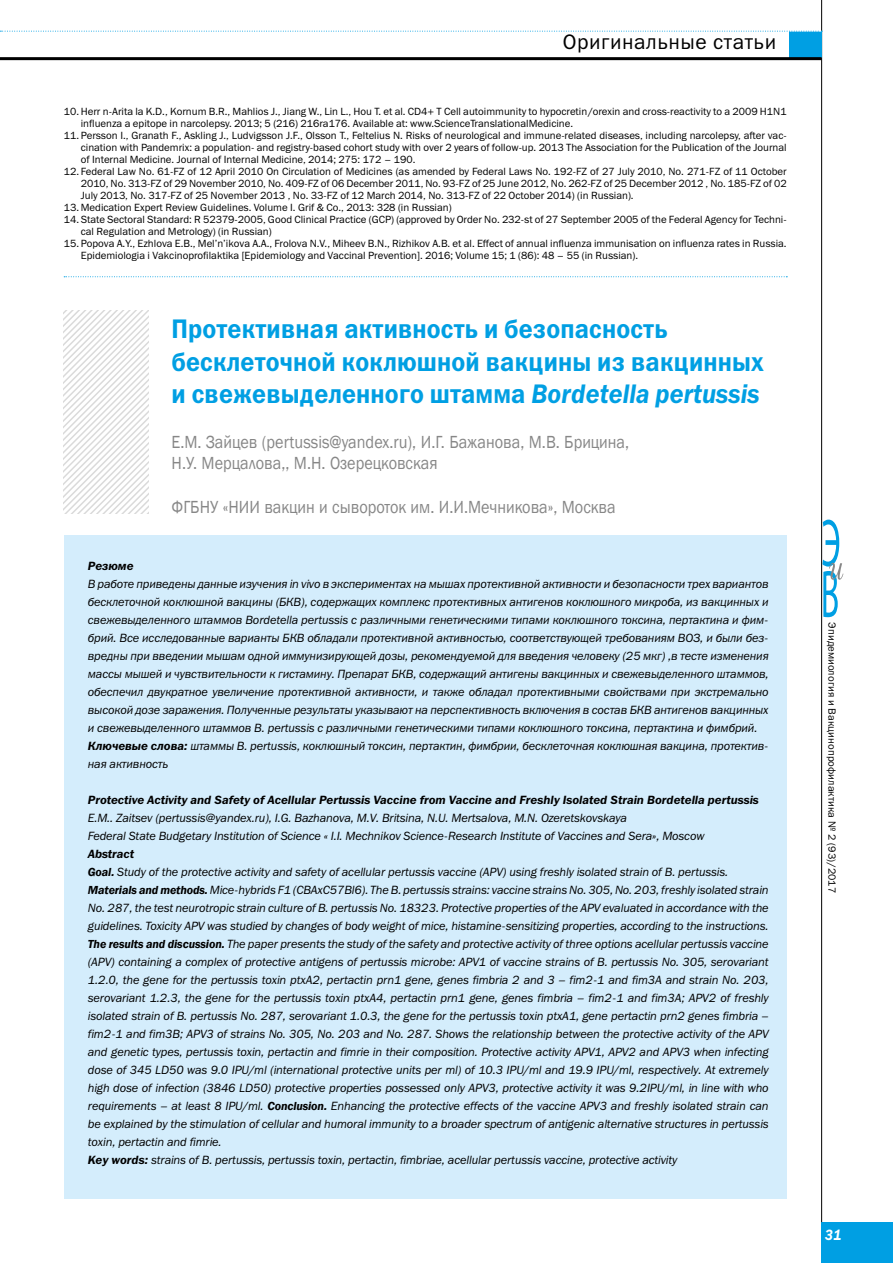
<style>
.page{position:relative;width:893px;height:1263px;background:#fff}
.page>*{position:absolute;margin:0;border:0;box-sizing:border-box;transform-origin:0 0}
.t1{font:27px/32.4px "Franklin Gothic Demi C";letter-spacing:.005em;color:#009fe3;scale:.9 1}
.t2{font:21px "Franklin Gothic Book C";letter-spacing:.025em;color:#000}
.t3{font:18px/21.6px "Franklin Gothic";color:#878787;scale:.9 1}
.t4{font:italic 15px "Franklin Gothic Demi C";color:#fff;scale:.9 1}
.t5{font:italic 12px/18px "Franklin Gothic Book C";letter-spacing:-.01em;color:#000}
.t6{font:italic 12px "Franklin Gothic Demi C";color:#000}
.t7{font:10.5px/12px "Franklin Gothic Book C";color:#000}
.s1{font-style:italic}
.s2{font-family:"Franklin Gothic Demi C"}
.s3{font-family:"Franklin Gothic";font-weight:600}
</style>
<div class="page">
<div style="left:821px;top:1222px;width:72px;height:41px;background:#009fe3"></div>
<hr style="left:821px;top:0;width:1px;height:1222px;background:#000">
<svg style="left:822px;top:520px;width:21px;height:97px"></svg>
<div style="left:789px;top:31px;width:32px;height:26px;background:#009fe3"></div>
<svg style="left:0;top:31px;width:822px;height:1px"></svg>
<hr style="left:0;top:57px;width:822px;height:3px;background:#000">
<svg style="left:64px;top:276px;width:723px;height:1px"></svg>
<svg style="left:64px;top:310px;width:85px;height:203px"></svg>
<div style="left:64px;top:536px;width:723px;height:663px;background:#d4edfc"></div>
<h2 class="t2" style="left:563px;top:31px;width:215px">Оригинальные статьи</h2>
<p class="t7" style="left:81px;top:105px;width:707px;text-indent:-17px">10. Herr n-Arita la K.D., Kornum B.R., Mahlios J., Jiang W., Lin L., Hou T. et al. CD4+ T Cell autoimmunity to hypocretin/orexin and cross-reactivity to a 2009 H1N1 influenza a epitope in narcolepsy. 2013; 5 (216) 216ra176. Available at: www.ScienceTranslationalMedicine.</p>
<p class="t7" style="left:81px;top:129px;width:707px;text-align:justify;text-indent:-17px">11. Persson I., Granath F., Askling J., Ludvigsson J.F., Olsson T., Feltelius N. Risks of neurological and immune-related diseases, including narcolepsy, after vac&shy;cination with Pandemrix: a population- and registry-based cohort study with over 2 years of follow-up. 2013 The Association for the Publication of the Journal of Internal Medicine. Journal of Internal Medicine, 2014; 275: 172 – 190.</p>
<p class="t7" style="left:81px;top:165px;width:707px;text-align:justify;text-indent:-17px">12. Federal Law No. 61-FZ of 12 April 2010 On Circulation of Medicines (as amended by Federal Laws No. 192-FZ of 27 July 2010, No. 271-FZ of 11 October 2010, No. 313-FZ of 29 November 2010, No. 409-FZ of 06 December 2011, No. 93-FZ of 25 June 2012, No. 262-FZ of 25 December 2012 , No. 185-FZ of 02<br>July 2013, No. 317-FZ of 25 November 2013 , No. 33-FZ of 12 March 2014, No. 313-FZ of 22 October 2014) (in Russian).</p>
<p class="t7" style="left:64px;top:201px;width:389px">13. Medication Expert Review Guidelines. Volume I. Grif &amp; Co., 2013: 328 (in Russian)</p>
<p class="t7" style="left:81px;top:213px;width:707px;text-indent:-17px">14. State Sectoral Standard: R 52379-2005, Good Clinical Practice (GCP) (approved by Order No. 232-st of 27 September 2005 of the Federal Agency for Techni&shy;cal Regulation and Metrology) (in Russian)</p>
<p class="t7" style="left:81px;top:237px;width:707px;text-indent:-17px">15. Popova A.Y., Ezhlova E.B., Mel’n’ikova А.А., Frolova N.V., Miheev B.N., Rizhikov А.B. et al. Effect of annual influenza immunisation on influenza rates in Russia.<br>Epidemiologia i Vakcinoprofilaktika [Epidemiology and Vaccinal Prevention]. 2016; Volume 15; 1 (86): 48 – 55 (in Russian).</p>
<h1 class="t1" style="left:172px;top:312px;width:659px">Протективная активность и безопасность бесклеточной коклюшной вакцины из вакцинных и свежевыделенного штамма <span class="s1">Bordetella pertussis</span></h1>
<h3 class="t3" style="left:172px;top:431px;width:510px">Е.М. Зайцев (pertussis@yandex.ru), И.Г. Бажанова, М.В. Брицина,<br>Н.У. Мерцалова,, М.Н. Озерецковская</h3>
<h3 class="t3" style="left:172px;top:496px;width:495px">ФГБНУ «НИИ вакцин и сывороток им. И.И.Мечникова», Москва</h3>
<p class="t6" style="left:88px;top:559px;width:47px">Резюме</p>
<p class="t5" style="left:88px;top:575px;width:682px">В работе приведены данные изучения in vivo в экспериментах на мышах протективной активности и безопасности трех вариантов бесклеточной коклюшной вакцины (БКВ), содержащих комплекс протективных антигенов коклюшного микроба, из вакцинных и свежевыделенного штаммов Bordetella pertussis с различными генетическими типами коклюшного токсина, пертактина и фим&shy;брий. Все исследованные варианты БКВ обладали протективной активностью, соответствующей требованиям ВОЗ, и были без&shy;вредны при введении мышам одной иммунизирующей дозы, рекомендуемой для введения человеку (25 мкг) ,в тесте изменения массы мышей и чувствительности к гистамину. Препарат БКВ, содержащий антигены вакцинных и свежевыделенного штаммов, обеспечил двукратное увеличение протективной активности, и также обладал протективными свойствами при экстремально высокой дозе заражения. Полученные результаты указывают на перспективность включения в состав БКВ антигенов вакцинных и свежевыделенного штаммов B. pertussis с различными генетическими типами коклюшного токсина, пертактина и фимбрий.<br><span class="s2">Ключевые слова:</span> штаммы B. pertussis, коклюшный токсин, пертактин, фимбрии, бесклеточная коклюшная вакцина, протектив&shy;ная активность</p>
<p class="t6" style="left:88px;top:793px;width:672px">Protective Activity and Safety of Acellular Pertussis Vaccine from Vaccine and Freshly Isolated Strain Bordetella pertussis</p>
<p class="t5" style="left:88px;top:809px;width:618px">E.M.. Zaitsev (pertussis@yandex.ru), I.G. Bazhanovа, M.V. Britsina, N.U. Mertsalovа, M.N. Ozeretskovskaya<br>Federal State Budgetary Institution of Science « I.I. Mechnikov Science-Research Institute of Vaccines and Sera», Moscow</p>
<p class="t6" style="left:88px;top:847px;width:48px">Abstract</p>
<p class="t5" style="left:88px;top:863px;width:682px"><span class="s3">Goal.</span> Study of the protective activity and safety of acellular pertussis vaccine (APV) using freshly isolated strain of B. pertussis.<br><span class="s3">Materials and methods.</span> Mice-hybrids F1 (CBAxC57Bl6). The B. pertussis strains: vaccine strains No. 305, No. 203, freshly isolated strain No. 287, the test neurotropic strain culture of B. pertussis No. 18323. Protective properties of the APV evaluated in accordance with the guidelines. Toxicity APV was studied by changes of body weight of mice, histamine-sensitizing properties, according to the instructions.<br><span class="s3">The results and discussion.</span> The paper presents the study of the safety and protective activity of three options acellular pertussis vaccine (APV) containing a complex of protective antigens of pertussis microbe: APV1 of vaccine strains of B. pertussis No. 305, serovariant 1.2.0, the gene for the pertussis toxin ptxA2, pertactin prn1 gene, genes fimbria 2 and 3 – fim2-1 and fim3A and strain No. 203, serovariant 1.2.3, the gene for the pertussis toxin ptxA4, pertactin prn1 gene, genes fimbria – fim2-1 and fim3A; APV2 of freshly isolated strain of B. pertussis No. 287, serovariant 1.0.3, the gene for the pertussis toxin ptxА1, gene pertactin prn2 genes fimbria – fim2-1 and fim3В; APV3 of strains No. 305, No. 203 and No. 287. Shows the relationship between the protective activity of the APV and genetic types, pertussis toxin, pertactin and fimrie in their composition. Protective activity APV1, APV2 and APV3 when infecting dose of 345 LD50 was 9.0 IPU/ml (international protective units per ml) of 10.3 IPU/ml and 19.9 IPU/ml, respectively. At extremely high dose of infection (3846 LD50) protective properties possessed only APV3, protective activity it was 9.2IPU/ml, in line with who requirements – at least 8 IPU/ml. <span class="s3">Conclusion.</span> Enhancing the protective effects of the vaccine APV3 and freshly isolated strain can be explained by the stimulation of cellular and humoral immunity to a broader spectrum of antigenic alternative structures in pertussis toxin, pertactin and fimrie.<br><span class="s2">Key words:</span> strains of B. pertussis, pertussis toxin, pertactin, fimbriae, acellular pertussis vaccine, protective activity</p>
<p class="t7" style="left:838px;top:622px;width:272px;rotate:90deg">Эпидемиология и Вакцинопрофилактика № 2 (93)/2017</p>
<p class="t4" style="left:825px;top:1226px;width:20px">31</p>
</div>
